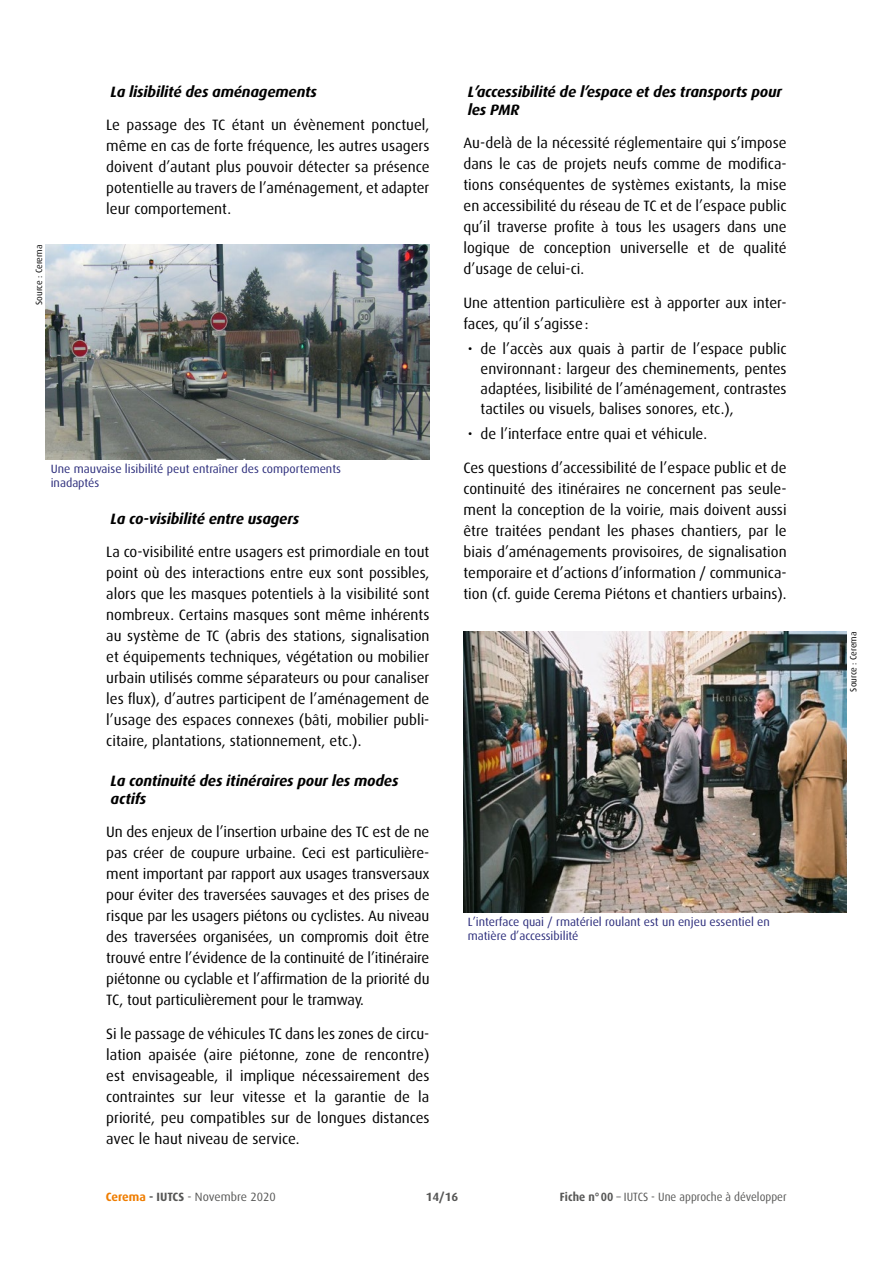
<style>
.page{position:relative;width:893px;height:1263px;background:#fff}
.page>*{position:absolute;margin:0;border:0;box-sizing:border-box;transform-origin:0 0}
.corps_de_texte{font:15px/21px "Dax OT";color:#000;text-align:justify}
.Titre_3{font:italic 700 15px/18px "Dax OT";letter-spacing:-.01em;color:#000}
.legende{font:12px/14.4px "Dax OT";color:#2b2c7b}
.t1{font:12px "Dax OT";color:#575756;scale:.93 1}
.t2{font:12px "Dax OT";color:#575756}
.t3{font:700 12px "Dax OT";color:#575756}
.Source{font:9px "Dax OT";color:#000}
.s1{font-weight:700;color:#ef7d00}
.s2{font-weight:700}
</style>
<div class="page">
<img style="left:46px;top:245px;width:383px;height:215px">
<img style="left:463px;top:631px;width:383px;height:281px">
<p class="Source" style="left:34px;top:305px;width:62px;rotate:-90deg">Source : Cerema</p>
<p class="Titre_3" style="left:111px;top:82px;width:208px">La lisibilité des aménagements</p>
<p class="corps_de_texte" style="left:106px;top:115px;width:325px">Le passage des TC étant un évènement ponctuel, même en cas de forte fréquence, les autres usagers doivent d’autant plus pouvoir détecter sa présence potentielle au travers de l’aménagement, et adapter leur comportement.</p>
<p class="legende" style="left:51px;top:462px;width:292px">Une mauvaise lisibilité peut entraîner des comportements inadaptés</p>
<p class="Titre_3" style="left:111px;top:509px;width:190px">La co-visibilité entre usagers</p>
<p class="corps_de_texte" style="left:106px;top:542px;width:325px">La co-visibilité entre usagers est primordiale en tout point où des interactions entre eux sont possibles, alors que les masques potentiels à la visibilité sont nombreux. Certains masques sont même inhérents au système de TC (abris des stations, signalisation et équipements techniques, végétation ou mobilier urbain utilisés comme séparateurs ou pour canaliser les flux), d’autres participent de l’aménagement de l’usage des espaces connexes (bâti, mobilier publi&shy;citaire, plantations, stationnement, etc.).</p>
<p class="Titre_3" style="left:111px;top:771px;width:289px">La continuité des itinéraires pour les modes actifs</p>
<p class="corps_de_texte" style="left:106px;top:822px;width:325px">Un des enjeux de l’insertion urbaine des TC est de ne pas créer de coupure urbaine. Ceci est particulière&shy;ment important par rapport aux usages transversaux pour éviter des traversées sauvages et des prises de risque par les usagers piétons ou cyclistes. Au niveau des traversées organisées, un compromis doit être trouvé entre l’évidence de la continuité de l’itinéraire piétonne ou cyclable et l’affirmation de la priorité du TC, tout particulièrement pour le tramway.</p>
<p class="corps_de_texte" style="left:106px;top:1024px;width:325px">Si le passage de véhicules TC dans les zones de circu&shy;lation apaisée (aire piétonne, zone de rencontre) est envisageable, il implique nécessairement des contraintes sur leur vitesse et la garantie de la priorité, peu compatibles sur de longues distances avec le haut niveau de service.</p>
<p class="Titre_3" style="left:468px;top:82px;width:316px">L’accessibilité de l’espace et des transports pour les PMR</p>
<p class="corps_de_texte" style="left:463px;top:133px;width:325px">Au-delà de la nécessité réglementaire qui s’impose dans le cas de projets neufs comme de modifica&shy;tions conséquentes de systèmes existants, la mise en accessibilité du réseau de TC et de l’espace public qu’il traverse profite à tous les usagers dans une logique de conception universelle et de qualité d’usage de celui-ci.</p>
<p class="corps_de_texte" style="left:463px;top:293px;width:325px">Une attention particulière est à apporter aux inter&shy;faces, qu’il s’agisse:</p>
<p class="corps_de_texte" style="left:480px;top:338px;width:308px;line-height:20.2px;text-indent:-13px">• de l’accès aux quais à partir de l’espace public environnant: largeur des cheminements, pentes adaptées, lisibilité de l’aménagement, contrastes tactiles ou visuels, balises sonores, etc.),</p>
<p class="corps_de_texte" style="left:468px;top:423px;width:241px">• de l’interface entre quai et véhicule.</p>
<p class="corps_de_texte" style="left:463px;top:457px;width:325px">Ces questions d’accessibilité de l’espace public et de continuité des itinéraires ne concernent pas seule&shy;ment la conception de la voirie, mais doivent aussi être traitées pendant les phases chantiers, par le biais d’aménagements provisoires, de signalisation temporaire et d’actions d’information / communica&shy;tion (cf. guide Cerema Piétons et chantiers urbains).</p>
<p class="legende" style="left:468px;top:915px;width:304px">L’interface quai / rmatériel roulant est un enjeu essentiel en matière d’accessibilité</p>
<p class="t2" style="left:106px;top:1190px;width:171px"><span class="s1">Cerema</span> <span class="s2">- IUTCS</span> - Novembre 2020</p>
<p class="t3" style="left:426px;top:1190px;width:34px">14/16</p>
<p class="t1" style="left:560px;top:1190px;width:245px"><span class="s2">Fiche n°00</span> – IUTCS - Une approche à développer</p>
<p class="Source" style="left:848px;top:692px;width:62px;rotate:-90deg">Source : Cerema</p>
</div>
